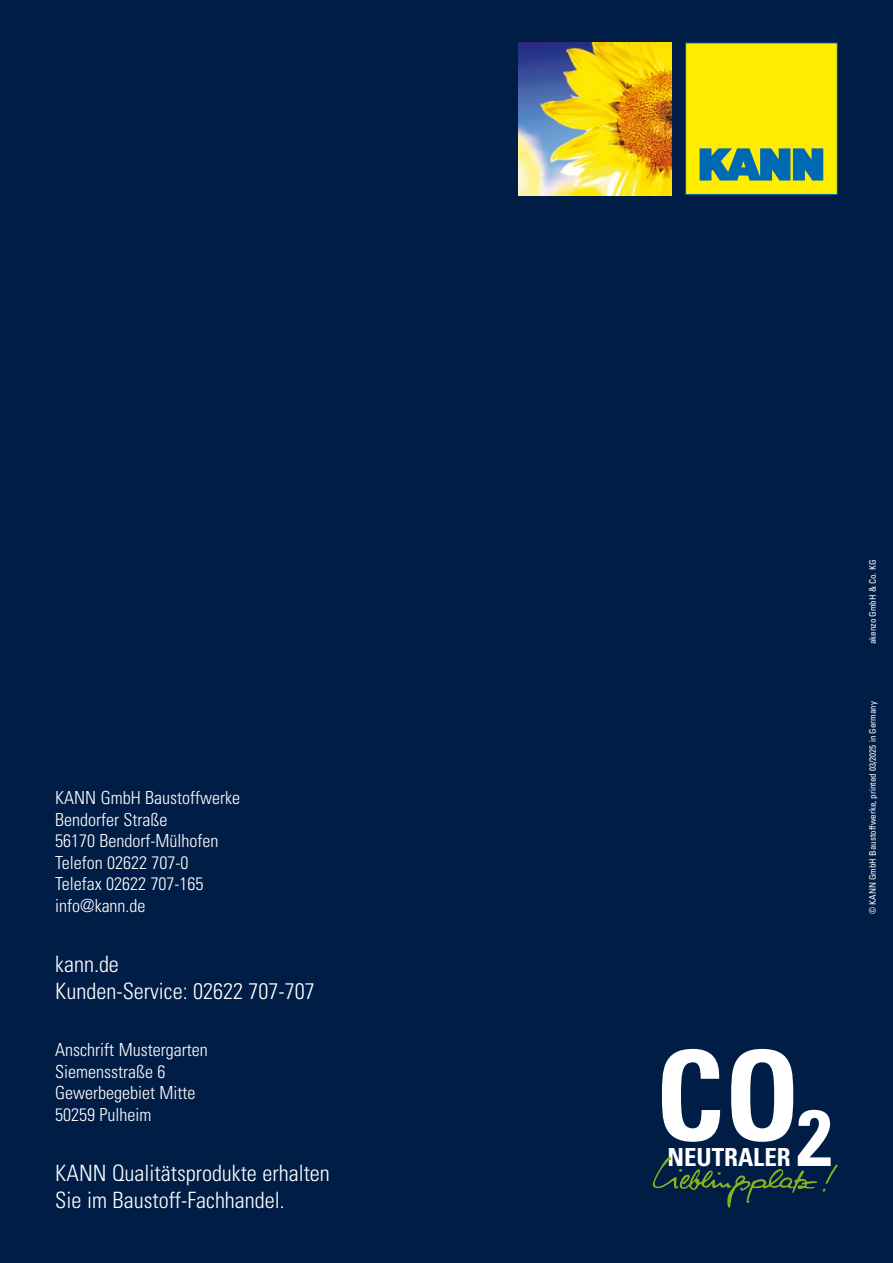
<style>
.page{position:relative;width:893px;height:1263px;background:#001d46}
.page>*{position:absolute;margin:0;border:0;box-sizing:border-box;transform-origin:0 0}
.t1{font:700 condensed 124.5px "Univers LT Std";color:#fff}
.t2{font:700 condensed 79.35px "Univers LT Std";color:#fff}
.t3{font:700 condensed 24.9px "Univers LT Std";color:#fff}
.t4{font:300 condensed 22.5px/27px "Univers LT Std";color:#fff}
.t5{font:300 condensed 18px/21.6px "Univers LT Std";color:#fff}
.t6{font:condensed 9px "Univers LT Std";color:#fff}
</style>
<div class="page">
<svg style="left:685px;top:43px;width:153px;height:152px;background:#d4d61d"></svg>
<img style="left:519px;top:43px;width:152px;height:152px">
<svg style="left:652px;top:1157px;width:186px;height:51px"></svg>
<p class="t5" style="left:55px;top:787px;width:186px">KANN GmbH Baustoffwerke<br>Bendorfer Straße<br>56170 Bendorf-Mülhofen<br>Telefon 02622 707-0<br>Telefax 02622 707-165 info@kann.de</p>
<p class="t4" style="left:55px;top:951px;width:261px">kann.de<br>Kunden-Service: 02622 707-707</p>
<p class="t5" style="left:55px;top:1039px;width:154px">Anschrift Mustergarten<br>Siemensstraße 6<br>Gewerbegebiet Mitte<br>50259 Pulheim</p>
<h1 class="t1" style="left:655px;top:1020px;width:147px">CO</h1>
<h3 class="t3" style="left:667px;top:1142px;width:125px">NEUTRALER</h3>
<h2 class="t2" style="left:797px;top:1089px;width:37px">2</h2>
<p class="t4" style="left:55px;top:1159px;width:276px">KANN Qualitätsprodukte erhalten<br>Sie im Baustoff-Fachhandel.</p>
<p class="t6" style="left:867px;top:644px;width:86px;rotate:-90deg">akenzo GmbH &amp; Co. KG</p>
<p class="t6" style="left:867px;top:914px;width:215px;rotate:-90deg">© KANN GmbH Baustoffwerke, printed 03/2025 in Germany</p>
</div>
